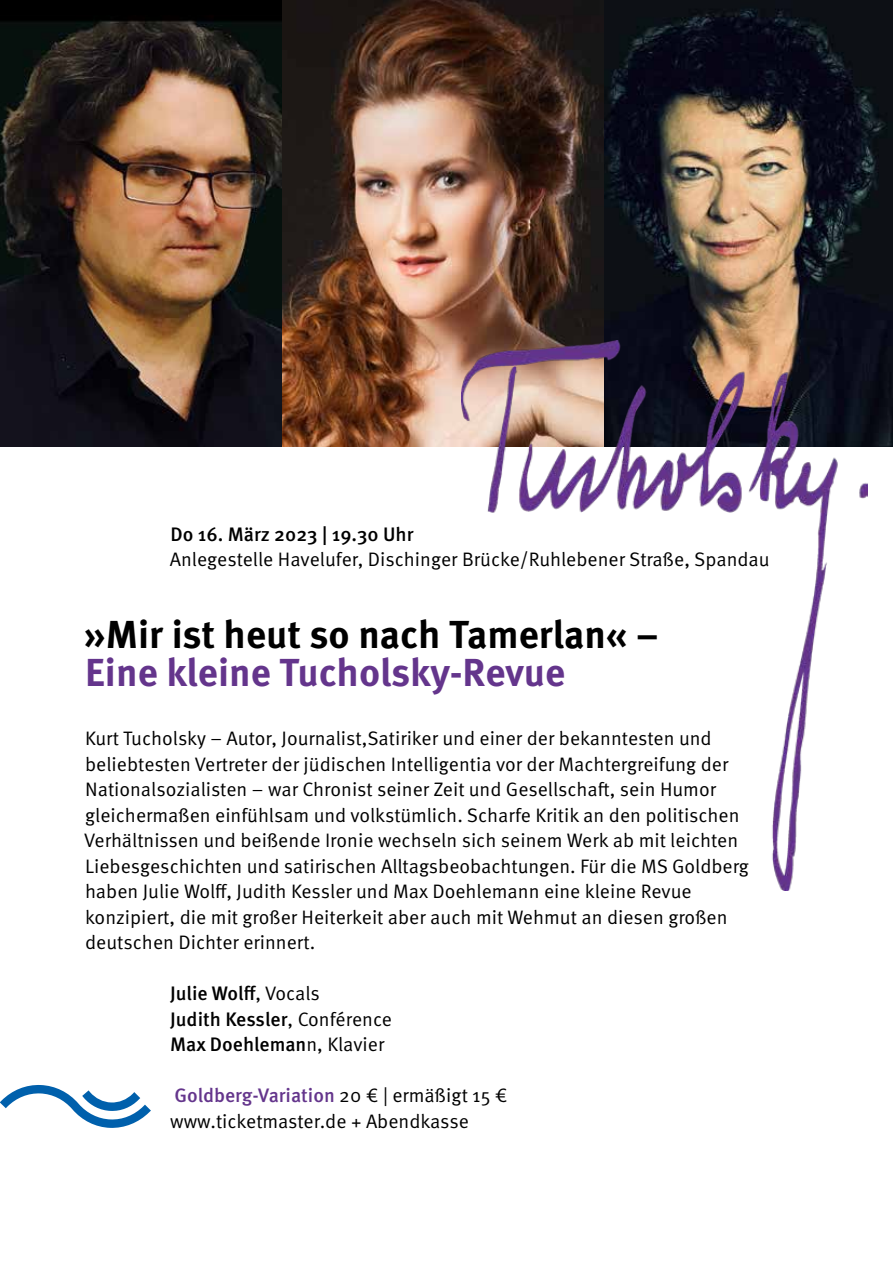
<style>
.page{position:relative;width:893px;height:1263px;background:#fff}
.page>*{position:absolute;margin:0;border:0;box-sizing:border-box;transform-origin:0 0}
.t1{font:700 39px "Meta Pro";color:#000}
.t2{font:700 39px "Meta Pro";color:#64358c}
.t3{font:19.5px/25.5px "Meta Pro Norm";color:#000}
.t4{font:500 19.5px/25.5px "Meta Pro";color:#000}
.t5{font:500 19.5px "Meta Pro";color:#64358c}
.s1{font-family:"Meta Pro Norm";font-weight:400}
.s2{font-family:"Meta Pro Norm";font-weight:400;color:#000}
</style>
<div class="page">
<svg style="left:0;top:1085px;width:151px;height:43px"></svg>
<img style="left:0;top:0;width:604px;height:446px">
<img style="left:604px;top:0;width:289px;height:446px">
<img style="left:461px;top:340px;width:406px;height:550px">
<p class="t4" style="left:170px;top:520px;width:245px">Do 16. März 2023 | 19.30 Uhr</p>
<p class="t3" style="left:170px;top:545px;width:601px">Anlegestelle Havelufer, Dischinger Brücke/Ruhlebener Straße, Spandau</p>
<h1 class="t1" style="left:84px;top:604px;width:576px">»Mir ist heut so nach Tamerlan« –</h1>
<h1 class="t2" style="left:85px;top:642px;width:481px">Eine kleine Tucholsky-Revue</h1>
<p class="t3" style="left:84px;top:724px;width:666px">Kurt Tucholsky – Autor, Journalist,Satiriker und einer der bekanntesten und beliebtesten Vertreter der jüdischen Intelligentia vor der Machtergreifung der Nationalsozialisten – war Chronist seiner Zeit und Gesellschaft, sein Humor gleichermaßen einfühlsam und volkstümlich. Scharfe Kritik an den politischen Verhältnissen und beißende Ironie wechseln sich seinem Werk ab mit leichten Liebesgeschichten und satirischen Alltagsbeobachtungen. Für die MS Goldberg haben Julie Wolff, Judith Kessler und Max Doehlemann eine kleine Revue konzipiert, die mit großer Heiterkeit aber auch mit Wehmut an diesen großen deutschen Dichter erinnert.</p>
<p class="t4" style="left:170px;top:980px;width:223px">Julie Wolff<span class="s1">, Vocals<br></span>Judith Kessler<span class="s1">, Conférence<br></span>Max Doehleman<span class="s1">n, Klavier</span></p>
<p class="t5" style="left:174px;top:1080px;width:335px">Goldberg-Variation <span class="s2">20 € | ermäßigt 15 €</span></p>
<p class="t3" style="left:170px;top:1107px;width:300px">www.ticketmaster.de + Abendkasse</p>
</div>
